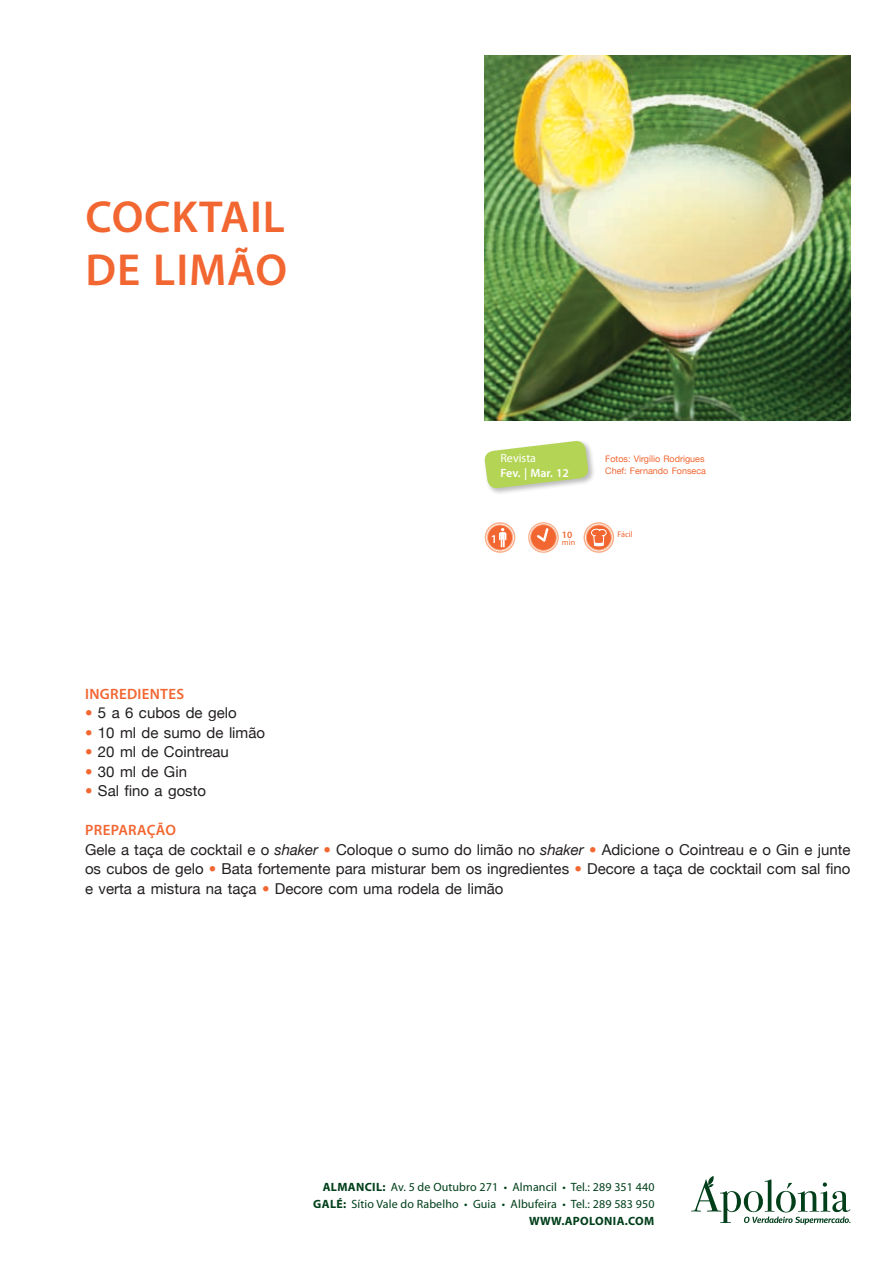
<style>
.page{position:relative;width:893px;height:1263px;background:#fff}
.page>*{position:absolute;margin:0;border:0;box-sizing:border-box;transform-origin:0 0}
.t1{font:600 45px/52.5px "Myriad Pro";letter-spacing:.02em;color:#f26631}
.t2{font:15px/19.5px "Helvetica Neue";color:#231f20;text-align:justify}
.t3{font:600 15px "Myriad Pro";letter-spacing:.02em;color:#f26631}
.t4{font:12px/17.1px "Myriad Pro";letter-spacing:.01em;color:#003f1a;text-align:right}
.t5{font:600 12px "Myriad Pro";color:#fff}
.t6{font:12px "Myriad Pro";color:#fff}
.t7{font:600 9.75px "Myriad Pro";color:#f26631}
.t8{font:9px/12px "Helvetica Neue";color:#f26631}
.t9{font:8.25px "Myriad Pro";color:#f26631}
.s1{color:#f26631}
.s2{font-style:italic}
.s3{font-weight:700}
</style>
<div class="page">
<svg style="left:691px;top:1176px;width:159px;height:49px"></svg>
<div style="left:483px;top:440px;width:112px;height:56px;background:#231f20;opacity:.3"></div>
<svg style="left:484px;top:440px;width:105px;height:49px"></svg>
<img style="left:485px;top:55px;width:365px;height:366px">
<div style="left:487px;top:525px;width:26px;height:25px;background:#f26631;border-radius:50%"></div>
<div style="left:485px;top:522px;width:30px;height:31px;border:2px solid #f9af8a;border-radius:50%"></div>
<div style="left:487px;top:525px;width:26px;height:25px;border:1px solid #f9af8a;border-radius:50%"></div>
<svg style="left:499px;top:528px;width:7px;height:19px"></svg>
<svg style="left:586px;top:525px;width:25px;height:25px"></svg>
<div style="left:583px;top:522px;width:31px;height:31px;border:2px solid #f9af8a;border-radius:50%"></div>
<div style="left:586px;top:525px;width:26px;height:25px;border:1px solid #f9af8a;border-radius:50%"></div>
<svg style="left:591px;top:529px;width:16px;height:17px"></svg>
<div style="left:531px;top:525px;width:25px;height:25px;background:#f26631;border-radius:50%"></div>
<div style="left:528px;top:522px;width:31px;height:31px;border:1px solid #f9af8a;border-radius:50%"></div>
<div style="left:530px;top:524px;width:27px;height:27px;border:1px solid #f9af8a;border-radius:50%"></div>
<svg style="left:535px;top:526px;width:15px;height:16px"></svg>
<h1 class="t1" style="left:85px;top:190px;width:203px">COCKTAIL<br>DE LIMÃO</h1>
<p class="t6" style="left:500px;top:450px;width:37px">Revista</p>
<p class="t5" style="left:500px;top:465px;width:70px">FEV. | MAR. 12</p>
<p class="t8" style="left:605px;top:452px;width:102px">Fotos: Virgílio Rodrigues<br>Chef: Fernando Fonseca</p>
<p class="t5" style="left:491px;top:531px;width:8px">1</p>
<p class="t7" style="left:562px;top:529px;width:12px">10</p>
<p class="t9" style="left:618px;top:529px;width:17px">Fácil</p>
<p class="t9" style="left:562px;top:537px;width:15px">min</p>
<p class="t3" style="left:85px;top:684px;width:43px">INGREDIE</p>
<p class="t3" style="left:150px;top:684px;width:36px">NTES</p>
<p class="t2" style="left:85px;top:703px;width:153px"><span class="s1">•</span> 5 a 6 cubos de gelo</p>
<p class="t2" style="left:85px;top:723px;width:182px"><span class="s1">•</span> 10 ml de sumo de limão</p>
<p class="t2" style="left:85px;top:742px;width:145px"><span class="s1">•</span> 20 ml de Cointreau</p>
<p class="t2" style="left:85px;top:762px;width:103px"><span class="s1">•</span> 30 ml de Gin</p>
<p class="t2" style="left:85px;top:781px;width:123px"><span class="s1">•</span> Sal fino a gosto</p>
<p class="t3" style="left:85px;top:821px;width:82px">PREPARAÇÃO</p>
<p class="t2" style="left:85px;top:840px;width:767px">Gele a taça de cocktail e o <span class="s2">shaker</span> <span class="s1">•</span> Coloque o sumo do limão no <span class="s2">shaker</span> <span class="s1">•</span> Adicione o Cointreau e o Gin e junte os cubos de gelo <span class="s1">•</span> Bata fortemente para misturar bem os ingredientes <span class="s1">•</span> Decore a taça de cocktail com sal fino e verta a mistura na taça <span class="s1">•</span> Decore com uma rodela de limão</p>
<p class="t4" style="left:313px;top:1178px;width:343px"><span class="s3">ALMANCIL:</span> Av. 5 de Outubro 271 • Almancil • Tel.: 289 351 440<br><span class="s3">GALÉ:</span> Sítio Vale do Rabelho • Guia • Albufeira • Tel.: 289 583 950<br><span class="s3">WWW.APOLONIA.COM</span></p>
</div>
